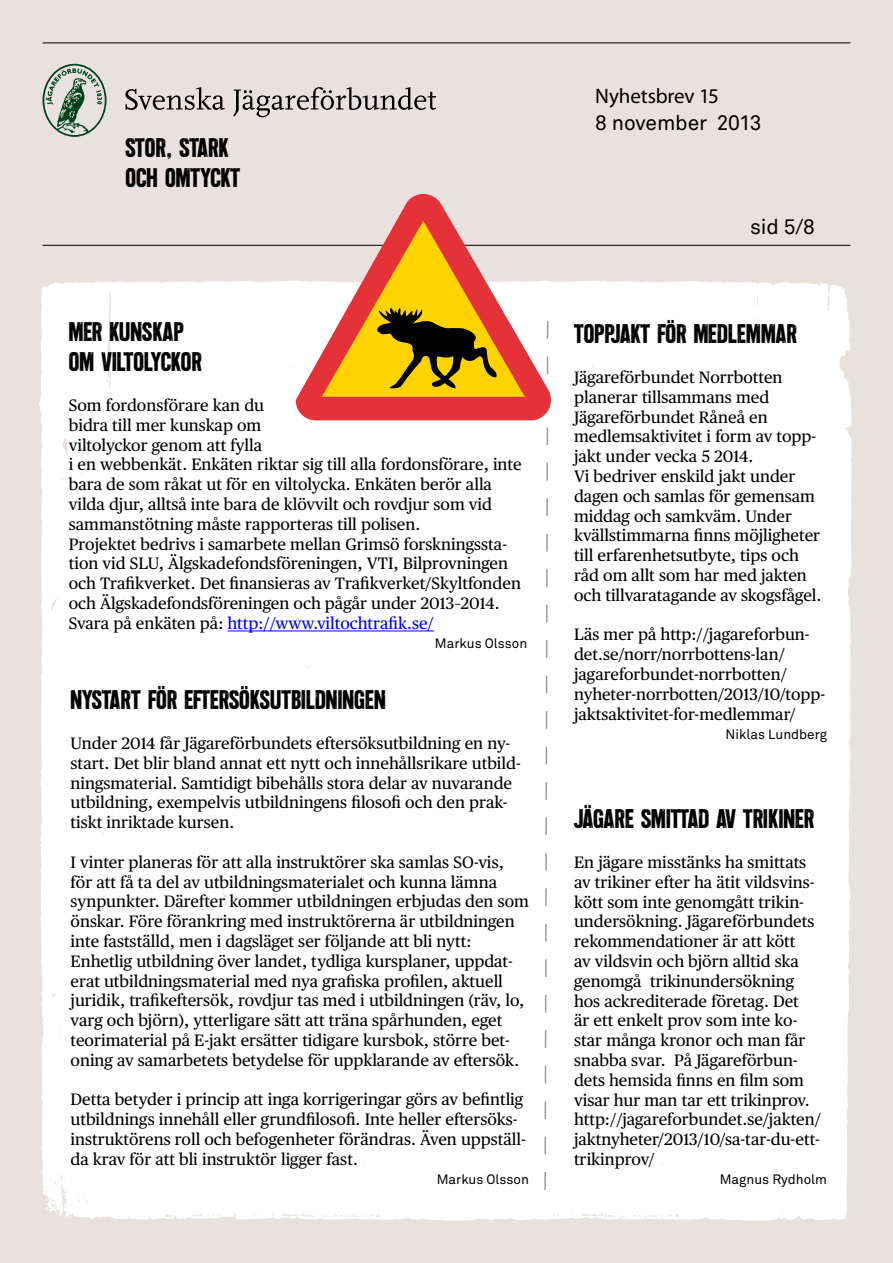
<style>
.page{position:relative;width:893px;height:1263px;background:#e8e1dd}
.page>*{position:absolute;margin:0;border:0;box-sizing:border-box;transform-origin:0 0}
.t1{font:700 27px/30px "Endure";letter-spacing:.01em;color:#000}
.t2{font:21px "Akkurat Std";letter-spacing:-.01em;color:#000}
.t3{font:21px "Myriad Pro";letter-spacing:-.005em;color:#000}
.t4{font:16.5px/19.8px "Publico Text";color:#000}
.t5{font:13.5px "Akkurat Std";color:#000}
.s1{color:#00f}
</style>
<div class="page">
<hr style="left:43px;top:43px;width:807px;height:1px;background:#000">
<hr style="left:43px;top:245px;width:807px;height:1px;background:#000">
<svg style="left:125px;top:87px;width:100px;height:23px"></svg>
<svg style="left:233px;top:87px;width:203px;height:30px"></svg>
<svg style="left:43px;top:64px;width:64px;height:73px"></svg>
<div style="left:39px;top:281px;width:813px;height:940px;background:#fff"></div>
<svg style="left:544px;top:421px;width:5px;height:770px;background:#f0efef"></svg>
<hr style="left:228px;top:631px;width:206px;height:1px;background:#00f">
<svg style="left:296px;top:194px;width:255px;height:227px"></svg>
<svg style="left:322px;top:221px;width:203px;height:176px"></svg>
<h1 class="t1" style="left:125px;top:133px;width:116px">STOR, STARK<br>OCH OMTYCKT</h1>
<h1 class="t1" style="left:69px;top:317px;width:135px">MER KUNSKAP<br>OM VILTOLYCKOR</h1>
<p class="t4" style="left:69px;top:395px;width:454px">Som fordonsförare kan du<br>bidra till mer kunskap om<br>viltolyckor genom att fylla<br>i en webbenkät. Enkäten riktar sig till alla fordonsförare, inte bara de som råkat ut för en viltolycka. Enkäten berör alla vilda djur, alltså inte bara de klövvilt och rovdjur som vid sammanstötning måste rapporteras till polisen.<br>Projektet bedrivs i samarbete mellan Grimsö forskningssta&shy;tion vid SLU, Älgskadefondsföreningen, VTI, Bilprovningen och Trafikverket. Det finansieras av Trafikverket/Skyltfonden och Älgskadefondsföreningen och pågår under 2013–2014.<br>Svara på enkäten på: <span class="s1">http://www.viltochtrafik.se/</span></p>
<p class="t5" style="left:435px;top:636px;width:94px">Markus Olsson</p>
<h1 class="t1" style="left:71px;top:685px;width:317px">NYSTART FÖR EFTERSÖKSUTBILDNINGEN</h1>
<p class="t4" style="left:71px;top:733px;width:452px">Under 2014 får Jägareförbundets eftersöksutbildning en ny&shy;start. Det blir bland annat ett nytt och innehållsrikare utbild&shy;ningsmaterial. Samtidigt bibehålls stora delar av nuvarande utbildning, exempelvis utbildningens filosofi och den prak&shy;tiskt inriktade kursen.</p>
<p class="t4" style="left:71px;top:852px;width:460px">I vinter planeras för att alla instruktörer ska samlas SO-vis, för att få ta del av utbildningsmaterialet och kunna lämna synpunkter. Därefter kommer utbildningen erbjudas den som önskar. Före förankring med instruktörerna är utbildningen inte fastställd, men i dagsläget ser följande att bli nytt:<br>Enhetlig utbildning över landet, tydliga kursplaner, uppdat&shy;erat utbildningsmaterial med nya grafiska profilen, aktuell juridik, trafikeftersök, rovdjur tas med i utbildningen (räv, lo, varg och björn), ytterligare sätt att träna spårhunden, eget teorimaterial på E-jakt ersätter tidigare kursbok, större bet&shy;oning av samarbetets betydelse för uppklarande av eftersök.</p>
<p class="t4" style="left:71px;top:1090px;width:457px">Detta betyder i princip att inga korrigeringar görs av befintlig utbildnings innehåll eller grundfilosofi. Inte heller eftersöks&shy;instruktörens roll och befogenheter förändras. Även uppställ&shy;da krav för att bli instruktör ligger fast.</p>
<p class="t5" style="left:437px;top:1172px;width:94px">Markus Olsson</p>
<p class="t3" style="left:595px;top:83px;width:125px">Nyhetsbrev 15</p>
<p class="t2" style="left:595px;top:110px;width:168px">8 november 2013</p>
<p class="t2" style="left:750px;top:214px;width:66px">sid 5/8</p>
<h1 class="t1" style="left:574px;top:319px;width:224px">TOPPJAKT FÖR MEDLEMMAR</h1>
<p class="t4" style="left:574px;top:367px;width:249px">Jägareförbundet Norrbotten planerar tillsammans med<br>Jägareförbundet Råneå en medlemsaktivitet i form av topp&shy;jakt under vecka 5 2014.<br>Vi bedriver enskild jakt under dagen och samlas för gemensam middag och samkväm. Under kvällstimmarna finns möjligheter till erfarenhetsutbyte, tips och råd om allt som har med jakten och tillvaratagande av skogsfågel.</p>
<p class="t4" style="left:574px;top:625px;width:253px">Läs mer på http://jagareforbun&shy;det.se/norr/norrbottens-lan/ jagareforbundet-norrbotten/ nyheter-norrbotten/2013/10/topp&shy;jaktsaktivitet-for-medlemmar/</p>
<p class="t5" style="left:726px;top:727px;width:103px">Niklas Lundberg</p>
<h1 class="t1" style="left:574px;top:804px;width:242px">JÄGARE SMITTAD AV TRIKINER</h1>
<p class="t4" style="left:574px;top:852px;width:249px">En jägare misstänks ha smittats av trikiner efter ha ätit vildsvins&shy;kött som inte genomgått trikin&shy;undersökning. Jägareförbundets rekommendationer är att kött<br>av vildsvin och björn alltid ska genomgå trikinundersökning hos ackrediterade företag. Det<br>är ett enkelt prov som inte ko&shy;star många kronor och man får snabba svar. På Jägareförbun&shy;dets hemsida finns en film som visar hur man tar ett trikinprov. http://jagareforbundet.se/jakten/ jaktnyheter/2013/10/sa-tar-du-ett&shy;trikinprov/</p>
<p class="t5" style="left:720px;top:1172px;width:109px">Magnus Rydholm</p>
</div>
